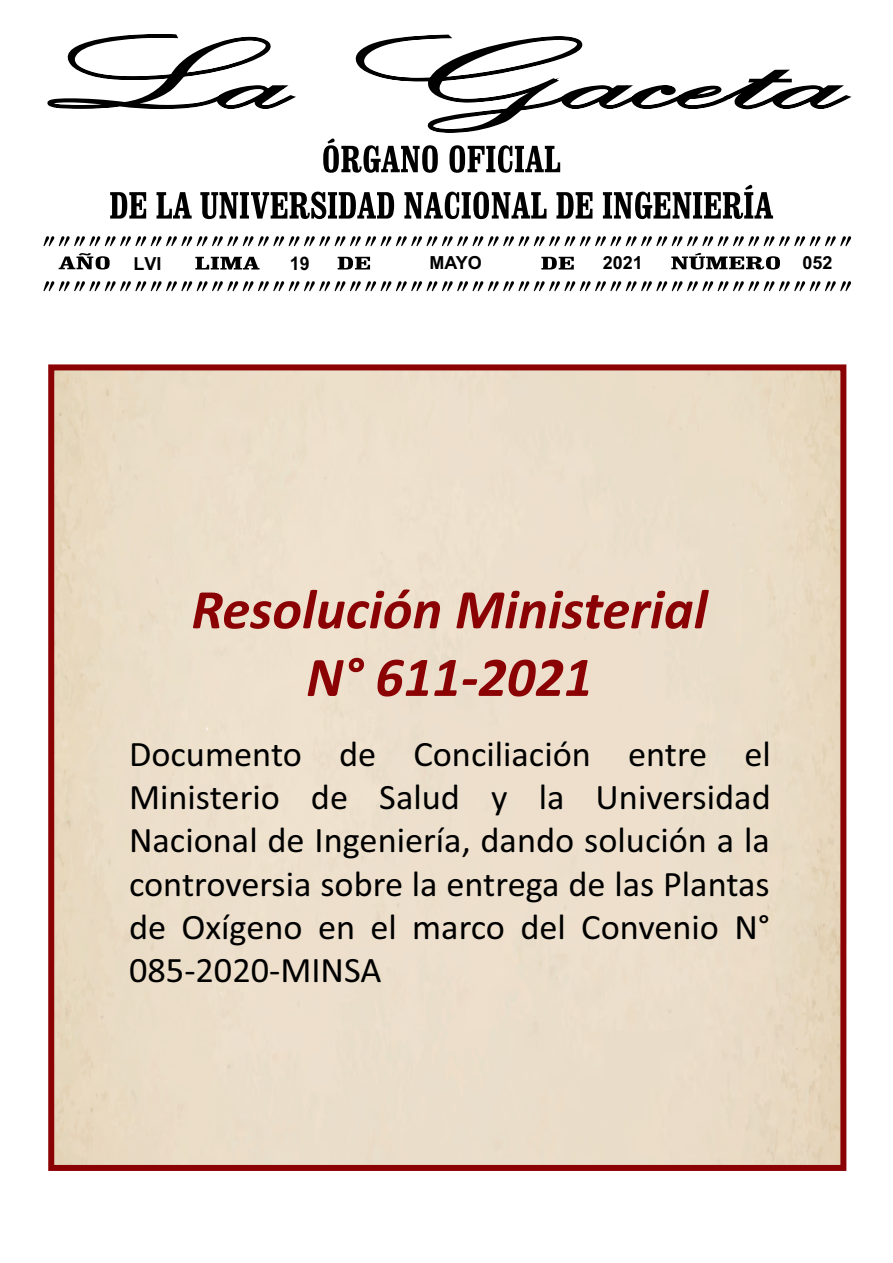
<style>
.page{position:relative;width:893px;height:1263px;background:#fff}
.page>*{position:absolute;margin:0;border:0;box-sizing:border-box;transform-origin:0 0}
.t1{font:italic 700 56.4px/67.7px "Calibri";color:#8b0205;text-align:center}
.t2{font:36px/43.2px "Calibri";color:#000;text-align:justify}
.t3{font:700 18.6px "Arial";color:#000;scale:.95 1}
.t4{font:700 18px "Arial";color:#000}
</style>
<div class="page">
<svg style="left:59px;top:253px;width:51px;height:16px"></svg>
<svg style="left:195px;top:257px;width:65px;height:12px"></svg>
<svg style="left:338px;top:257px;width:32px;height:12px"></svg>
<svg style="left:541px;top:257px;width:33px;height:12px"></svg>
<svg style="left:671px;top:253px;width:109px;height:16px"></svg>
<svg style="left:43px;top:236px;width:808px;height:10px"></svg>
<svg style="left:110px;top:138px;width:663px;height:81px"></svg>
<svg style="left:47px;top:34px;width:805px;height:99px"></svg>
<svg style="left:43px;top:281px;width:808px;height:10px"></svg>
<div style="left:48px;top:364px;width:798px;height:807px;border:6px solid #8b0205"></div>
<p class="t4" style="left:133px;top:256px;width:30px">LVI</p>
<p class="t3" style="left:290px;top:256px;width:22px">19</p>
<p class="t4" style="left:429px;top:256px;width:54px">MAYO</p>
<p class="t4" style="left:603px;top:256px;width:42px">2021</p>
<p class="t4" style="left:802px;top:256px;width:32px">052</p>
<h1 class="t1" style="left:191px;top:580px;width:517px">Resolución Ministerial<br>N° 611-2021</h1>
<p class="t2" style="left:129px;top:735px;width:643px">Documento de Conciliación entre el Ministerio de Salud y la Universidad Nacional de Ingeniería, dando solución a la controversia sobre la entrega de las Plantas de Oxígeno en el marco del Convenio N° 085-2020-MINSA</p>
</div>
